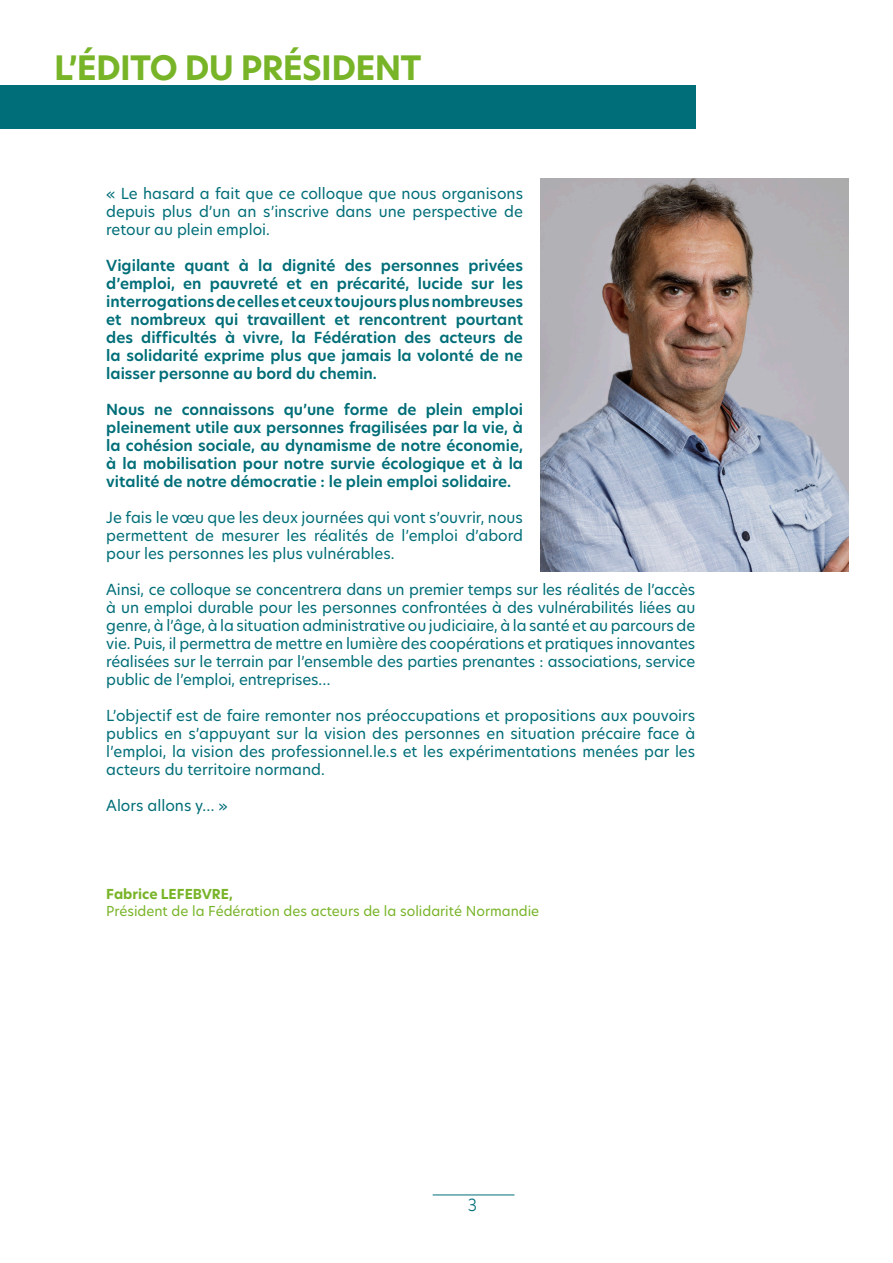
<style>
.page{position:relative;width:893px;height:1263px;background:#fff}
.page>*{position:absolute;margin:0;border:0;box-sizing:border-box;transform-origin:0 0}
.t1{font:700 33px "Hero New";letter-spacing:-.02em;color:#78b428}
.t2{font:300 16.5px "Hero New";color:#006e78}
.t3{font:15px/18px "Hero New";color:#006e78;text-align:justify}
.t4{font:600 15px/18px "Hero New";color:#006e78;text-align:justify}
.t5{font:13.5px "Hero New";color:#78b428}
.t6{font:700 13.5px "Hero New";color:#78b428}
</style>
<div class="page">
<hr style="left:433px;top:1194px;width:81px;height:1px;background:#006e78">
<img style="left:540px;top:179px;width:308px;height:393px">
<div style="left:0;top:85px;width:695px;height:44px;background:#006e78"></div>
<p class="t1" style="left:54px;top:46px;width:369px">L’ÉDITO DU PRÉSIDENT</p>
<p class="t3" style="left:106px;top:184px;width:418px">« Le hasard a fait que ce colloque que nous organisons depuis plus d’un an s’inscrive dans une perspective de retour au plein emploi.</p>
<p class="t4" style="left:106px;top:257px;width:418px">Vigilante quant à la dignité des personnes privées d’emploi, en pauvreté et en précarité, lucide sur les interrogations de celles et ceux toujours plus nombreuses et nombreux qui travaillent et rencontrent pourtant des difficultés à vivre, la Fédération des acteurs de la solidarité exprime plus que jamais la volonté de ne laisser personne au bord du chemin.</p>
<p class="t4" style="left:106px;top:401px;width:418px">Nous ne connaissons qu’une forme de plein emploi pleinement utile aux personnes fragilisées par la vie, à la cohésion sociale, au dynamisme de notre économie, à la mobilisation pour notre survie écologique et à la vitalité de notre démocratie : le plein emploi solidaire.</p>
<p class="t3" style="left:106px;top:508px;width:418px">Je fais le vœu que les deux journées qui vont s’ouvrir, nous permettent de mesurer les réalités de l’emploi d’abord pour les personnes les plus vulnérables.</p>
<p class="t3" style="left:106px;top:580px;width:590px">Ainsi, ce colloque se concentrera dans un premier temps sur les réalités de l’accès à un emploi durable pour les personnes confrontées à des vulnérabilités liées au genre, à l’âge, à la situation administrative ou judiciaire, à la santé et au parcours de vie. Puis, il permettra de mettre en lumière des coopérations et pratiques innovantes réalisées sur le terrain par l’ensemble des parties prenantes : associations, service public de l’emploi, entreprises…</p>
<p class="t3" style="left:106px;top:706px;width:590px">L’objectif est de faire remonter nos préoccupations et propositions aux pouvoirs publics en s’appuyant sur la vision des personnes en situation précaire face à l’emploi, la vision des professionnel.le.s et les expérimentations menées par les acteurs du territoire normand.</p>
<p class="t3" style="left:106px;top:796px;width:123px">Alors allons y… »</p>
<p class="t6" style="left:106px;top:885px;width:128px">Fabrice LEFEBVRE,</p>
<p class="t5" style="left:106px;top:901px;width:434px">Président de la Fédération des acteurs de la solidarité Normandie</p>
<p class="t2" style="left:468px;top:1194px;width:11px">3</p>
</div>
